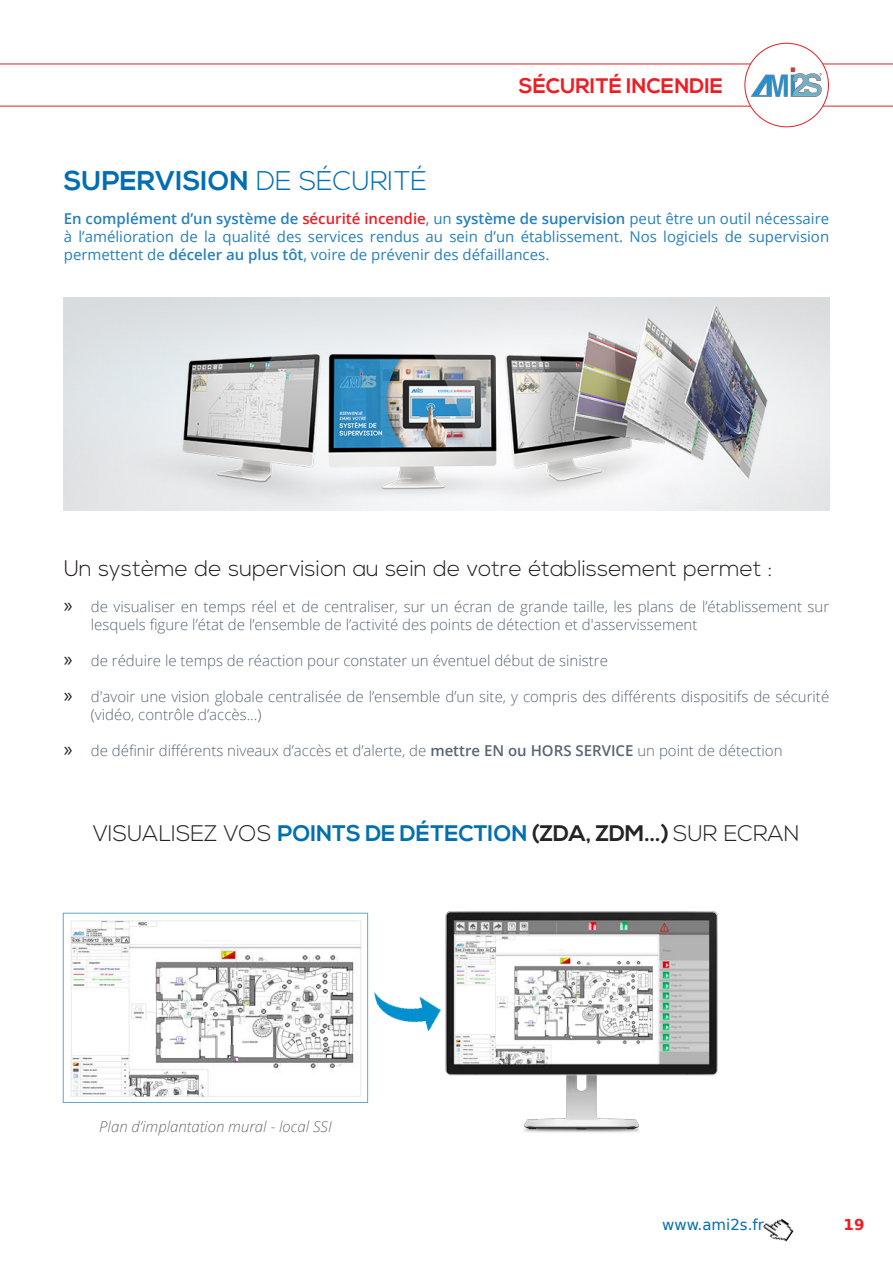
<style>
.page{position:relative;width:893px;height:1263px;background:#fff}
.page>*{position:absolute;margin:0;border:0;box-sizing:border-box;transform-origin:0 0}
.H1_Header{font:700 27px "Nexa";color:#006eb0}
.Left_based_to_gridli{font:300 22.5px "Nexa";color:#231f20}
.H1_Header-2{font:300 22.5px "Nexa";color:#262324}
.t1{font:700 21px "Nexa";color:#ee1d23}
.t2{font:300 15px/18px "Open Sans";color:#576575}
.t3{font:15px/18px "Open Sans";color:#2780bb;text-align:justify}
.Big_Text_Gray{font:italic 300 15px "Open Sans";color:#6c6d70}
.t4{font:15px "DejaVu Sans";color:#006eb0}
.t5{font:700 15px "DejaVu Sans";color:#ee1d23}
.s1{font-weight:300}
.s2{font-weight:600}
.s3{font-weight:600;color:#ee1d23}
.s4{font-family:"Myriad Pro";font-weight:400;font-size:21px;color:#231f20}
.s5{font-weight:700;color:#0070b1}
.s6{font-weight:700}
</style>
<div class="page">
<img style="left:763px;top:1218px;width:31px;height:24px">
<svg style="left:0;top:64px;width:893px;height:42px"></svg>
<div style="left:745px;top:43px;width:83px;height:84px;background:#fff;border-radius:50%"></div>
<img style="left:750px;top:67px;width:72px;height:30px">
<img style="left:70px;top:920px;width:291px;height:177px">
<div style="left:63px;top:913px;width:305px;height:190px;border:1px solid #5bacca"></div>
<img style="left:445px;top:911px;width:273px;height:222px">
<img style="left:64px;top:298px;width:765px;height:212px">
<img style="left:374px;top:974px;width:72px;height:67px">
<p class="H1_Header" style="left:64px;top:165px;width:365px">SUPERVISION <span class="s1">DE SÉCURITÉ</span></p>
<h3 class="t1" style="left:519px;top:74px;width:206px">SÉCURITÉ INCENDIE</h3>
<p class="t3" style="left:64px;top:209px;width:767px"><span class="s2">En complément d’un système de</span> <span class="s3">sécurité incendie</span>, un <span class="s2">système de supervision</span> peut être un outil nécessaire à l’amélioration de la qualité des services rendus au sein d’un établissement. Nos logiciels de supervision permettent de <span class="s2">déceler au plus tôt</span>, voire de prévenir des défaillances.</p>
<p class="Left_based_to_gridli" style="left:64px;top:555px;width:710px">Un système de supervision au sein de votre établissement permet :</p>
<p class="t2" style="left:91px;top:597px;width:740px;text-indent:-27px"><span class="s4">»</span> de visualiser en temps réel et de centraliser, sur un écran de grande taille, les plans de l’établissement sur lesquels figure l’état de l’ensemble de l’activité des points de détection et d'asservissement</p>
<p class="t2" style="left:64px;top:651px;width:546px"><span class="s4">»</span> de réduire le temps de réaction pour constater un éventuel début de sinistre</p>
<p class="t2" style="left:91px;top:687px;width:740px;text-indent:-27px"><span class="s4">»</span> d'avoir une vision globale centralisée de l’ensemble d’un site, y compris des différents dispositifs de sécurité (vidéo, contrôle d’accès...)</p>
<p class="t2" style="left:64px;top:741px;width:720px"><span class="s4">»</span> de définir différents niveaux d’accès et d’alerte, de <span class="s2">mettre EN ou HORS SERVICE</span> un point de détection</p>
<p class="H1_Header-2" style="left:93px;top:820px;width:708px">VISUALISEZ VOS <span class="s5">POINTS DE DÉTECTION</span> <span class="s6">(ZDA, ZDM...)</span> SUR ECRAN</p>
<p class="Big_Text_Gray" style="left:99px;top:1116px;width:234px">Plan d’implantation mural - local SSI</p>
<p class="t4" style="left:662px;top:1212px;width:103px">www.ami2s.fr</p>
<p class="t5" style="left:844px;top:1212px;width:22px">19</p>
</div>
